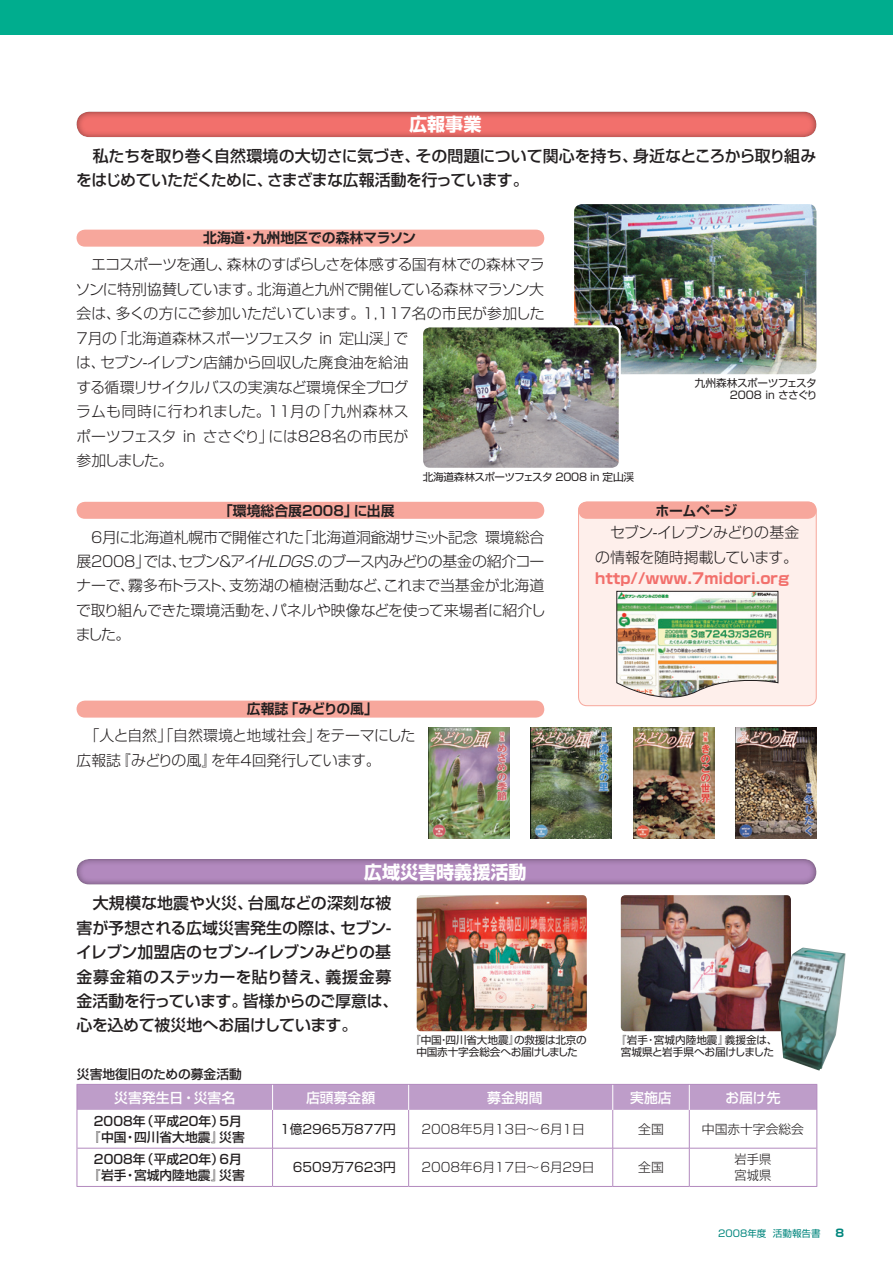
<style>
.page{position:relative;width:893px;height:1263px;background:#fff}
.page>*{position:absolute;margin:0;border:0;box-sizing:border-box;transform-origin:0 0}
.t1{font:700 18px "Shin Go Pro";color:#fff}
.t2{font:500 15.9px/24.5px "Shin Go Pro";letter-spacing:-.01em;color:#231f20}
.t3{font:500 15.9px/24.5px "Shin Go Pro";letter-spacing:-.03em;color:#231f20}
.t4{font:300 14.85px/24.5px "Shin Go Pro";letter-spacing:-.015em;color:#231f20}
.t5{font:300 14.85px/24.5px "Shin Go Pro";letter-spacing:-.035em;color:#231f20}
.t6{font:700 14.85px "Shin Go Pro";color:#f2706c}
.t7{font:700 13.8px "Shin Go Pro De";color:#231f20}
.t8{font:500 13.8px "Shin Go Pro";color:#fff}
.t9{font:700 13.8px "Shin Go Pro De";letter-spacing:-.02em;color:#231f20}
.t10{font:500 12.75px/15.9px "Shin Go Pro";color:#231f20;text-align:center}
.t11{font:300 12.75px "Shin Go Pro";color:#231f20}
.t12{font:12.75px "Shin Go Pro";color:#231f20}
.t13{font:300 12.75px/15.9px "Shin Go Pro";color:#231f20;scale:.96 1}
.t14{font:10.65px/11.7px "Shin Go Pro";letter-spacing:-.02em;color:#231f20;text-align:center}
.t15{font:10.65px/11.7px "Shin Go Pro";color:#231f20;text-align:center}
.t16{font:700 10.65px "Shin Go Pro";color:#00867d}
.t17{font:9.6px "Shin Go Pro";color:#00867d}
.s1{font-style:italic}
</style>
<div class="page">
<div style="left:0;top:0;width:893px;height:34px;background:#00ad8e"></div>
<div style="left:76px;top:856px;width:741px;height:30px;background:#231f20;opacity:.6"></div>
<div style="left:76px;top:109px;width:741px;height:30px;background:#231f20;opacity:.6"></div>
<div style="left:77px;top:230px;width:467px;height:17px;background:#f7a79c;border-radius:9px"></div>
<div style="left:77px;top:502px;width:467px;height:17px;background:#f7a79c;border-radius:9px"></div>
<div style="left:77px;top:701px;width:467px;height:17px;background:#f7a79c;border-radius:9px"></div>
<svg style="left:78px;top:1110px;width:738px;height:76px"></svg>
<hr style="left:272px;top:1110px;width:1px;height:38px;background:#b289be">
<hr style="left:408px;top:1110px;width:1px;height:38px;background:#b289be">
<hr style="left:612px;top:1110px;width:1px;height:38px;background:#b289be">
<hr style="left:689px;top:1110px;width:1px;height:38px;background:#b289be">
<hr style="left:77px;top:1148px;width:196px;height:1px;background:#b289be">
<hr style="left:273px;top:1148px;width:136px;height:1px;background:#b289be">
<hr style="left:272px;top:1148px;width:1px;height:38px;background:#b289be">
<hr style="left:409px;top:1148px;width:204px;height:1px;background:#b289be">
<hr style="left:408px;top:1148px;width:1px;height:38px;background:#b289be">
<hr style="left:613px;top:1148px;width:76px;height:1px;background:#b289be">
<hr style="left:612px;top:1148px;width:1px;height:38px;background:#b289be">
<hr style="left:689px;top:1148px;width:127px;height:1px;background:#b289be">
<hr style="left:689px;top:1148px;width:1px;height:38px;background:#b289be">
<svg style="left:77px;top:1084px;width:740px;height:26px;background:#be9dc9"></svg>
<hr style="left:77px;top:1110px;width:1px;height:38px;background:#b289be">
<hr style="left:816px;top:1110px;width:1px;height:38px;background:#b289be">
<hr style="left:77px;top:1148px;width:1px;height:38px;background:#b289be">
<hr style="left:816px;top:1148px;width:1px;height:38px;background:#b289be">
<hr style="left:77px;top:1186px;width:196px;height:1px;background:#b289be">
<hr style="left:273px;top:1186px;width:136px;height:1px;background:#b289be">
<hr style="left:409px;top:1186px;width:204px;height:1px;background:#b289be">
<hr style="left:613px;top:1186px;width:76px;height:1px;background:#b289be">
<hr style="left:689px;top:1186px;width:128px;height:1px;background:#b289be">
<img style="left:429px;top:727px;width:80px;height:111px">
<img style="left:531px;top:727px;width:81px;height:111px">
<img style="left:633px;top:727px;width:81px;height:111px">
<img style="left:736px;top:727px;width:80px;height:111px">
<div style="left:578px;top:502px;width:238px;height:204px;background:#feefeb;border-radius:9px"></div>
<img style="left:616px;top:591px;width:162px;height:116px">
<div style="left:578px;top:502px;width:238px;height:17px;background:#f7a79c;border-radius:9px"></div>
<img style="left:621px;top:895px;width:170px;height:136px">
<img style="left:417px;top:895px;width:170px;height:136px">
<img style="left:778px;top:947px;width:68px;height:124px">
<img style="left:574px;top:204px;width:242px;height:170px">
<img style="left:424px;top:326px;width:196px;height:141px">
<div style="left:421px;top:325px;width:200px;height:145px;border:2px solid #fff;border-radius:8px"></div>
<p class="t1" style="left:409px;top:110px;width:74px">広報事業</p>
<p class="t3" style="left:76px;top:142px;width:742px">　私たちを取り巻く自然環境の大切さに気づき、その問題について関心を持ち、身近なところから取り組みをはじめていただくために、さまざまな広報活動を行っています。</p>
<p class="t7" style="left:203px;top:227px;width:214px">北海道・九州地区での森林マラソン</p>
<p class="t4" style="left:76px;top:251px;width:471px">　エコスポーツを通し、森林のすばらしさを体感する国有林での森林マラソンに特別協賛しています。北海道と九州で開催している森林マラソン大会は、多くの方にご参加いただいています。1,117名の市民が参加した<br>7月の「北海道森林スポーツフェスタ in 定山渓」で<br>は、セブン-イレブン店舗から回収した廃食油を給油<br>する循環リサイクルバスの実演など環境保全プログ<br>ラムも同時に行われました。11月の「九州森林ス<br>ポーツフェスタ in ささぐり」には828名の市民が<br>参加しました。</p>
<p class="t7" style="left:219px;top:499px;width:177px">「環境総合展2008」に出展</p>
<p class="t4" style="left:76px;top:523px;width:471px;text-align:justify">　6月に北海道札幌市で開催された「北海道洞爺湖サミット記念環境総合展2008」では、セブン＆アイ<span class="s1">HLDGS</span>.のブース内みどりの基金の紹介コーナーで、霧多布トラスト、支笏湖の植樹活動など、これまで当基金が北海道で取り組んできた環境活動を、パネルや映像などを使って来場者に紹介しました。</p>
<p class="t14" style="left:695px;top:376px;width:124px;text-align:right">九州森林スポーツフェスタ<br>2008 in ささぐり</p>
<p class="t14" style="left:423px;top:470px;width:213px">北海道森林スポーツフェスタ 2008 in 定山渓</p>
<p class="t7" style="left:655px;top:499px;width:84px">ホームページ</p>
<p class="t5" style="left:595px;top:519px;width:206px">　セブン-イレブンみどりの基金の情報を随時掲載しています。</p>
<p class="t6" style="left:595px;top:567px;width:195px">http//www.7midori.org</p>
<p class="t9" style="left:247px;top:698px;width:132px">広報誌「みどりの風」</p>
<p class="t4" style="left:77px;top:722px;width:340px">　「人と自然」「自然環境と地域社会」をテーマにした広報誌『みどりの風』を年4回発行しています。</p>
<p class="t1" style="left:364px;top:857px;width:164px">広域災害時義援活動</p>
<p class="t2" style="left:76px;top:889px;width:324px">　大規模な地震や火災、台風などの深刻な被害が予想される広域災害発生の際は、セブン-イレブン加盟店のセブン-イレブンみどりの基金募金箱のステッカーを貼り替え、義援金募金活動を行っています。皆様からのご厚意は、心を込めて被災地へお届けしています。</p>
<p class="t14" style="left:410px;top:1033px;width:178px">『中国・四川省大地震』の救援は北京の中国赤十字会総会へお届けしました</p>
<p class="t15" style="left:616px;top:1033px;width:163px">『岩手・宮城内陸地震』義援金は、宮城県と岩手県へお届けしました</p>
<p class="t10" style="left:77px;top:1064px;width:166px">災害地復旧のための募金活動</p>
<p class="t8" style="left:114px;top:1086px;width:122px">災害発生日・災害名</p>
<p class="t8" style="left:306px;top:1086px;width:71px">店頭募金額</p>
<p class="t8" style="left:487px;top:1086px;width:57px">募金期間</p>
<p class="t8" style="left:630px;top:1086px;width:43px">実施店</p>
<p class="t8" style="left:725px;top:1086px;width:57px">お届け先</p>
<p class="t10" style="left:88px;top:1111px;width:158px">2008年（平成20年）5月『中国・四川省大地震』災害</p>
<p class="t12" style="left:280px;top:1118px;width:117px">1億2965万877円</p>
<p class="t11" style="left:421px;top:1118px;width:165px">2008年5月13日～6月1日</p>
<p class="t11" style="left:638px;top:1118px;width:27px">全国</p>
<p class="t11" style="left:702px;top:1118px;width:104px">中国赤十字会総会</p>
<p class="t10" style="left:88px;top:1150px;width:158px">2008年（平成20年）6月『岩手・宮城内陸地震』災害</p>
<p class="t12" style="left:293px;top:1157px;width:104px">6509万7623円</p>
<p class="t11" style="left:421px;top:1157px;width:175px">2008年6月17日～6月29日</p>
<p class="t11" style="left:638px;top:1157px;width:27px">全国</p>
<p class="t13" style="left:735px;top:1150px;width:40px">岩手県宮城県</p>
<p class="t17" style="left:718px;top:1225px;width:104px">2008年度 活動報告書</p>
<p class="t16" style="left:835px;top:1225px;width:10px">8</p>
</div>
